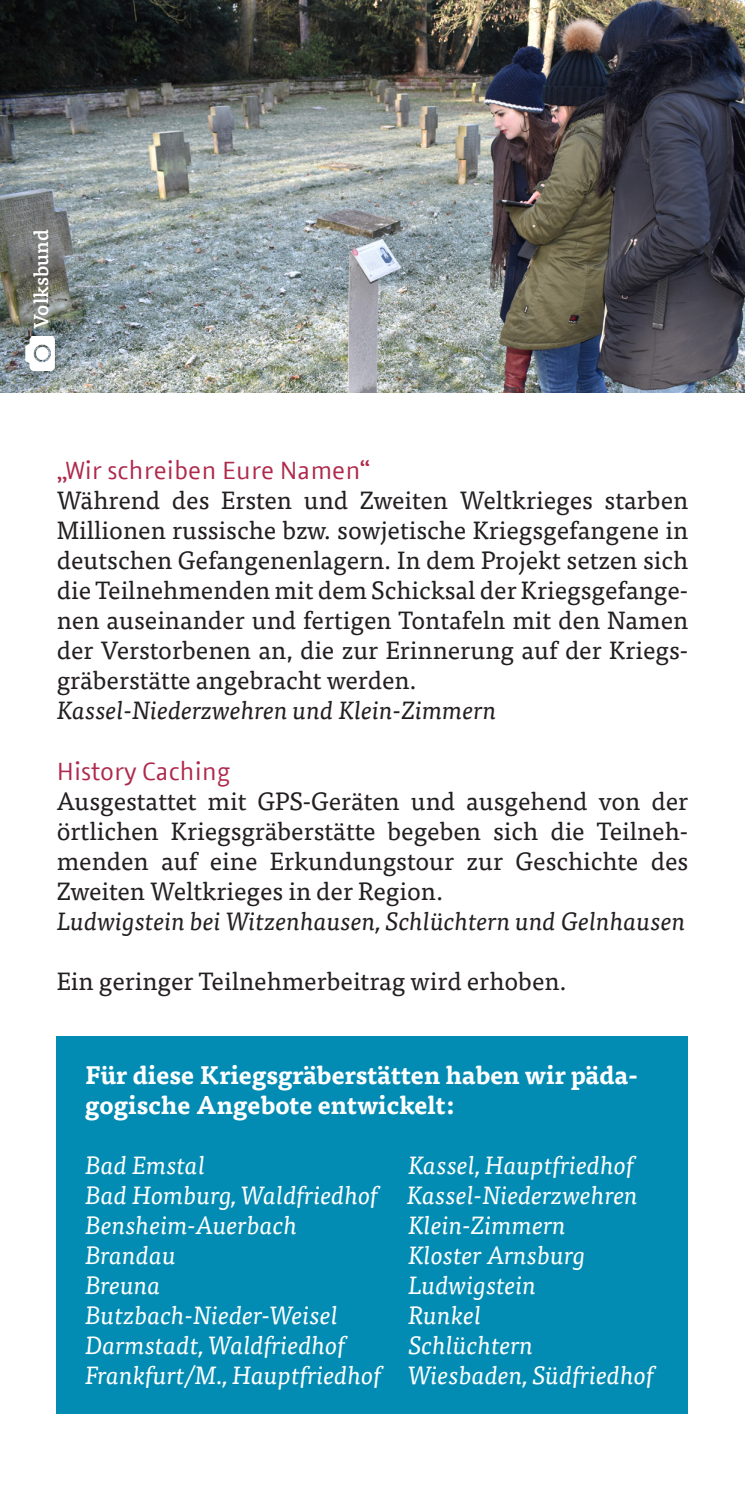
<style>
.page{position:relative;width:745px;height:1489px;background:#fff}
.page>*{position:absolute;margin:0;border:0;box-sizing:border-box;transform-origin:0 0}
.t1{font:25px/30px "Tisa OT";color:#231f20;text-align:justify}
.t2{font:italic 25px "Tisa OT";color:#fff}
.t3{font:italic 25px "Tisa OT";color:#231f20}
.t4{font:700 25px/30px "Tisa OT";color:#fff}
.t5{font:25px "Azuro TF";color:#ae294b}
.t6{font:500 20px "Tisa OT";color:#fff}
</style>
<div class="page">
<img style="left:0;top:0;width:744px;height:392px">
<img style="left:23px;top:337px;width:34px;height:33px">
<div style="left:57px;top:1036px;width:630px;height:377px;background:#028cb4"></div>
<p class="t6" style="left:29px;top:328px;width:101px;rotate:-90deg">Volksbund</p>
<p class="t5" style="left:57px;top:453px;width:315px">„Wir schreiben Eure Namen“</p>
<p class="t1" style="left:57px;top:486px;width:632px">Während des Ersten und Zweiten Weltkrieges starben Millionen russische bzw. sowjetische Kriegsgefangene in deutschen Gefangenenlagern. In dem Projekt setzen sich die Teilnehmenden mit dem Schicksal der Kriegsgefange&shy;nen auseinander und fertigen Tontafeln mit den Namen der Verstorbenen an, die zur Erinnerung auf der Kriegs&shy;gräberstätte angebracht werden.</p>
<p class="t3" style="left:57px;top:696px;width:441px">Kassel-Niederzwehren und Klein-Zimmern</p>
<p class="t5" style="left:57px;top:753px;width:175px">History Caching</p>
<p class="t1" style="left:57px;top:786px;width:632px">Ausgestattet mit GPS-Geräten und ausgehend von der örtlichen Kriegsgräberstätte begeben sich die Teilneh&shy;menden auf eine Erkundungstour zur Geschichte des Zweiten Weltkrieges in der Region.</p>
<p class="t3" style="left:57px;top:906px;width:630px">Ludwigstein bei Witzenhausen, Schlüchtern und Gelnhausen</p>
<p class="t1" style="left:57px;top:966px;width:511px">Ein geringer Teilnehmerbeitrag wird erhoben.</p>
<p class="t4" style="left:85px;top:1061px;width:554px">Für diese Kriegsgräberstätten haben wir päda&shy;gogische Angebote entwickelt:</p>
<p class="t2" style="left:85px;top:1150px;width:122px">Bad Emstal</p>
<p class="t2" style="left:408px;top:1150px;width:227px">Kassel, Hauptfriedhof</p>
<p class="t2" style="left:85px;top:1180px;width:554px">Bad Homburg, Waldfriedhof Kassel-Niederzwehren</p>
<p class="t2" style="left:85px;top:1210px;width:214px">Bensheim-Auerbach</p>
<p class="t2" style="left:408px;top:1210px;width:160px">Klein-Zimmern</p>
<p class="t2" style="left:85px;top:1240px;width:93px">Brandau</p>
<p class="t2" style="left:408px;top:1240px;width:179px">Kloster Arnsburg</p>
<p class="t2" style="left:85px;top:1270px;width:77px">Breuna</p>
<p class="t2" style="left:408px;top:1270px;width:130px">Ludwigstein</p>
<p class="t2" style="left:85px;top:1300px;width:254px">Butzbach-Nieder-Weisel</p>
<p class="t2" style="left:408px;top:1300px;width:75px">Runkel</p>
<p class="t2" style="left:85px;top:1330px;width:261px">Darmstadt, Waldfriedhof</p>
<p class="t2" style="left:408px;top:1330px;width:127px">Schlüchtern</p>
<p class="t2" style="left:85px;top:1360px;width:570px">Frankfurt/M., Hauptfriedhof Wiesbaden, Südfriedhof</p>
</div>
